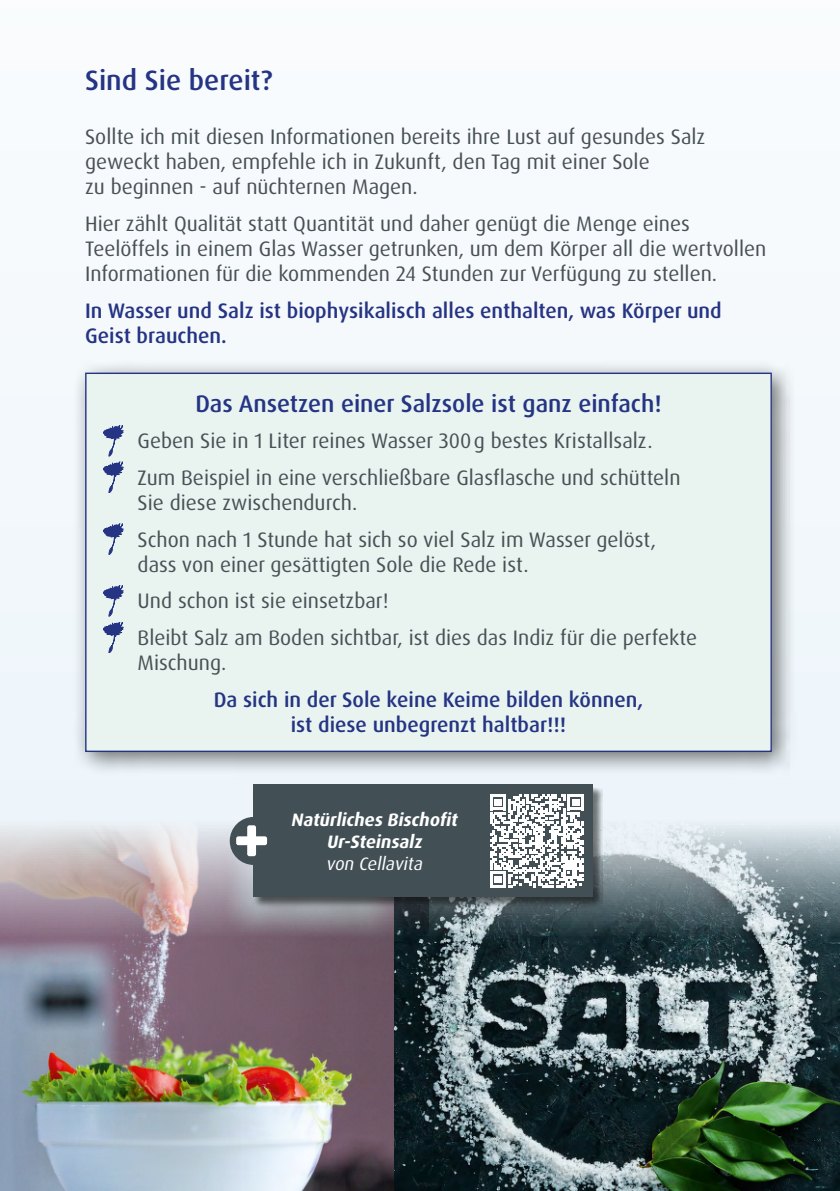
<style>
.page{position:relative;width:840px;height:1191px;background:#fff}
.page>*{position:absolute;margin:0;border:0;box-sizing:border-box;transform-origin:0 0}
.Überschrift{font:500 28px "Dax Pro";color:#253483}
.Fließtext_links{font:500 24px "Dax Pro";color:#253483}
.Fließtext_links-2{font:21px/25.2px "Dax Pro";color:#485155}
.Fließtext_links-3{font:500 21px/25.2px "Dax Pro";color:#253483;text-align:center}
.Infobox_Fließtext{font:italic 700 18px/21.6px "Dax Pro";color:#fff;text-align:center}
.s1{font-weight:400}
</style>
<div class="page">
<div style="left:0;top:0;width:839px;height:1191px;background:#f6fafc"></div>
<img style="left:0;top:816px;width:394px;height:375px">
<div style="left:72px;top:359px;width:724px;height:417px;background:#000;opacity:.55"></div>
<div style="left:86px;top:373px;width:684px;height:378px;background:#e9f4f1"></div>
<svg style="left:103px;top:425px;width:20px;height:31px"></svg>
<svg style="left:103px;top:462px;width:20px;height:31px"></svg>
<svg style="left:103px;top:524px;width:20px;height:30px"></svg>
<svg style="left:103px;top:585px;width:20px;height:31px"></svg>
<svg style="left:103px;top:622px;width:20px;height:31px"></svg>
<img style="left:394px;top:820px;width:445px;height:371px">
<div style="left:252px;top:784px;width:352px;height:124px;background:#000;opacity:.55"></div>
<div style="left:253px;top:785px;width:340px;height:112px;background:#424f55"></div>
<div style="left:230px;top:817px;width:48px;height:48px;background:#424f55;border-radius:50%"></div>
<svg style="left:236px;top:825px;width:31px;height:31px"></svg>
<svg style="left:490px;top:794px;width:93px;height:93px"></svg>
<p class="Überschrift" style="left:85px;top:62px;width:189px">Sind Sie bereit?</p>
<p class="Fließtext_links-2" style="left:85px;top:124px;width:621px">Sollte ich mit diesen Informationen bereits ihre Lust auf gesundes Salz geweckt haben, empfehle ich in Zukunft, den Tag mit einer Sole<br>zu beginnen - auf nüchternen Magen.</p>
<p class="Fließtext_links-2" style="left:85px;top:211px;width:682px">Hier zählt Qualität statt Quantität und daher genügt die Menge eines<br>Teelöffels in einem Glas Wasser getrunken, um dem Körper all die wertvollen<br>Informationen für die kommenden 24 Stunden zur Verfügung zu stellen.</p>
<p class="Fließtext_links-3" style="left:85px;top:298px;width:638px;text-align:left">In Wasser und Salz ist biophysikalisch alles enthalten, was Körper und<br>Geist brauchen.</p>
<p class="Fließtext_links" style="left:195px;top:388px;width:467px">Das Ansetzen einer Salzsole ist ganz einfach!</p>
<p class="Fließtext_links-2" style="left:137px;top:428px;width:516px">Geben Sie in 1 Liter reines Wasser 300g bestes Kristallsalz.</p>
<p class="Fließtext_links-2" style="left:137px;top:465px;width:544px">Zum Beispiel in eine verschließbare Glasflasche und schütteln<br>Sie diese zwischendurch.</p>
<p class="Fließtext_links-2" style="left:137px;top:527px;width:519px">Schon nach 1 Stunde hat sich so viel Salz im Wasser gelöst, dass von einer gesättigten Sole die Rede ist.</p>
<p class="Fließtext_links-2" style="left:137px;top:588px;width:252px">Und schon ist sie einsetzbar!</p>
<p class="Fließtext_links-2" style="left:137px;top:625px;width:560px">Bleibt Salz am Boden sichtbar, ist dies das Indiz für die perfekte<br>Mischung.</p>
<p class="Fließtext_links-3" style="left:214px;top:687px;width:431px">Da sich in der Sole keine Keime bilden können, ist diese unbegrenzt haltbar!!!</p>
<p class="Infobox_Fließtext" style="left:291px;top:809px;width:172px">Natürliches Bischofit<br>Ur-Steinsalz<br><span class="s1">von Cellavita</span></p>
</div>
